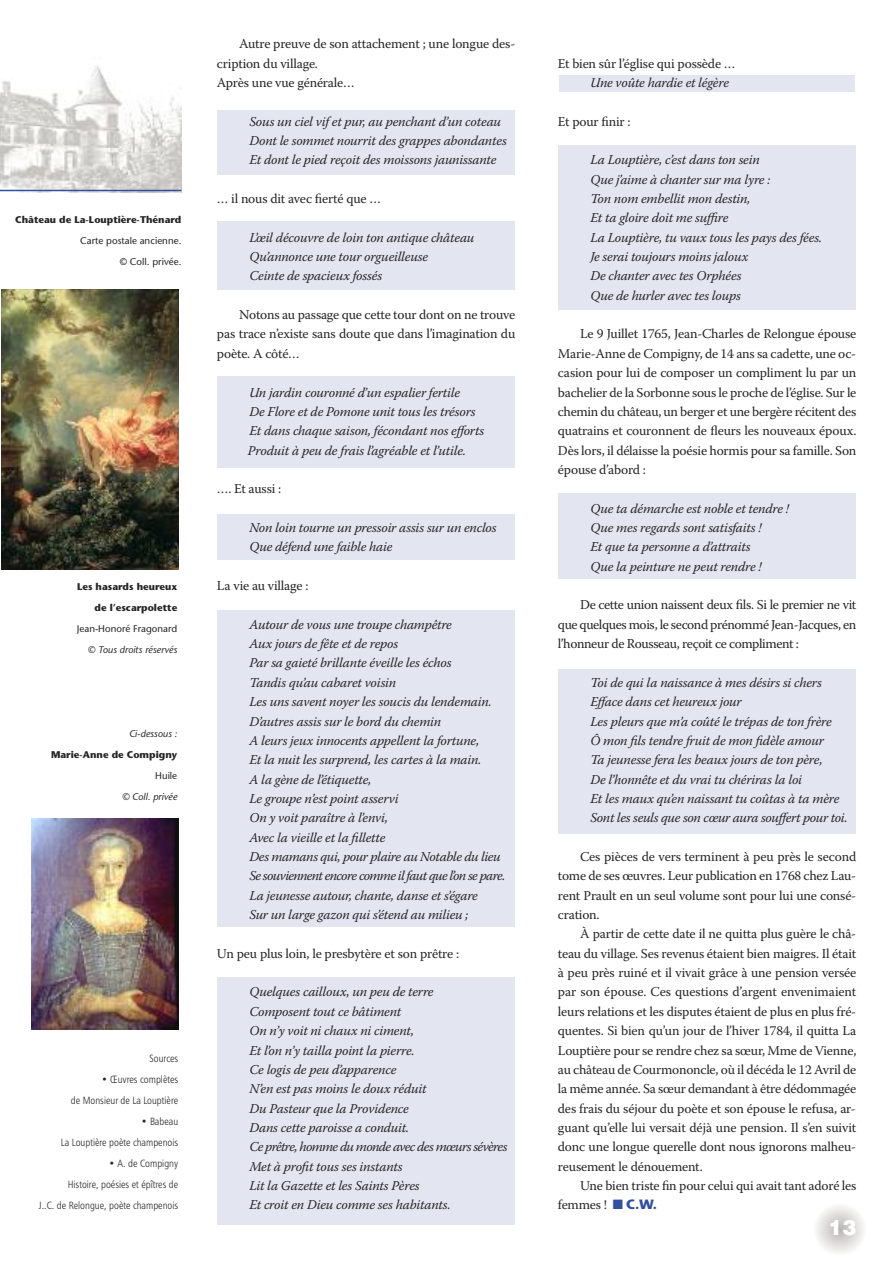
<style>
.page{position:relative;width:893px;height:1263px;background:#fff}
.page>*{position:absolute;margin:0;border:0;box-sizing:border-box;transform-origin:0 0}
.t1{font:900 21px "Helvetica";color:#fff}
.t2{font:italic 13.5px/19.4px "Warnock Pro";letter-spacing:-.015em;color:#272627}
.t3{font:13.5px/19.4px "Warnock Pro";letter-spacing:-.015em;color:#272627;text-align:justify}
.t4{font:10.5px/21px "Humanist 777 BT Light Condensed B";color:#272627;text-align:right}
.t5{font:700 9.75px/21px "Stone Sans";color:#272627;text-align:right}
.t6{font:9.75px/21px "Stone Sans";color:#272627;text-align:right}
.t7{font:italic 9.75px "Stone Sans";color:#272627}
.s1{color:#344e9e}
.s2{font-family:"Stone Sans";font-weight:700;color:#344e9e}
</style>
<div class="page">
<div style="left:217px;top:111px;width:298px;height:64px;background:#e3e6f1"></div>
<img style="left:0;top:66px;width:182px;height:126px">
<div style="left:558px;top:146px;width:298px;height:164px;background:#e3e6f1"></div>
<div style="left:558px;top:493px;width:298px;height:86px;background:#e3e6f1"></div>
<div style="left:558px;top:669px;width:298px;height:164px;background:#e3e6f1"></div>
<div style="left:217px;top:221px;width:298px;height:68px;background:#e3e6f1"></div>
<div style="left:217px;top:376px;width:298px;height:92px;background:#e3e6f1"></div>
<div style="left:217px;top:514px;width:298px;height:46px;background:#e3e6f1"></div>
<div style="left:217px;top:610px;width:298px;height:317px;background:#e3e6f1"></div>
<div style="left:217px;top:977px;width:298px;height:248px;background:#e3e6f1"></div>
<div style="left:560px;top:75px;width:295px;height:17px;background:#e3e6f1"></div>
<hr style="left:0;top:190px;width:181px;height:1px;background:#344e9e">
<img style="left:2px;top:289px;width:177px;height:281px">
<img style="left:31px;top:819px;width:148px;height:210px">
<p class="t5" style="left:15px;top:210px;width:168px">Château de La-Louptière-Thénard</p>
<p class="t6" style="left:80px;top:231px;width:103px">Carte postale ancienne. © Coll. privée.</p>
<p class="t5" style="left:77px;top:577px;width:102px">Les hasards heureux de l’escarpolette</p>
<p class="t6" style="left:77px;top:619px;width:102px">Jean-Honoré Fragonard</p>
<p class="t7" style="left:88px;top:645px;width:91px">© Tous droits réservés</p>
<p class="t7" style="left:129px;top:729px;width:50px">Ci-dessous :</p>
<p class="t5" style="left:51px;top:745px;width:128px">Marie-Anne de Compigny</p>
<p class="t6" style="left:155px;top:766px;width:23px">Huile</p>
<p class="t7" style="left:122px;top:792px;width:57px">© Coll. privée</p>
<p class="t4" style="left:150px;top:1049px;width:30px">Sources</p>
<p class="t4" style="left:71px;top:1070px;width:109px">• Œuvres complètes<br>de Monsieur de La Louptière</p>
<p class="t4" style="left:61px;top:1112px;width:119px">• Babeau<br>La Louptière poète champenois</p>
<p class="t4" style="left:39px;top:1154px;width:141px">• A. de Compigny<br>Histoire, poésies et épîtres de<br>J..C. de Relongue, poète champenois</p>
<p class="t3" style="left:217px;top:35px;width:300px;text-align:left;text-indent:22px">Autre preuve de son attachement ; une longue des&shy;cription du village.<br>Après une vue générale…</p>
<p class="t2" style="left:249px;top:113px;width:259px">Sous un ciel vif et pur, au penchant d’un coteau<br>Dont le sommet nourrit des grappes abondantes et dont le pied reçoit des moissons jaunissante</p>
<p class="t3" style="left:217px;top:190px;width:166px">… il nous dit avec fierté que …</p>
<p class="t2" style="left:249px;top:229px;width:227px">L’œil découvre de loin ton antique château<br>Qu’annonce une tour orgueilleuse<br>Ceinte de spacieux fossés</p>
<p class="t3" style="left:217px;top:306px;width:300px;text-indent:22px">Notons au passage que cette tour dont on ne trouve pas trace n’existe sans doute que dans l’imagination du poète. A côté…</p>
<p class="t2" style="left:248px;top:384px;width:238px">Un jardin couronné d’un espalier fertile<br>De Flore et de pomone unit tous les trésors et dans chaque saison, fécondant nos efforts produit à peu de frais l’agréable et l’utile.</p>
<p class="t3" style="left:217px;top:480px;width:66px">…. Et aussi :</p>
<p class="t2" style="left:249px;top:519px;width:249px">Non loin tourne un pressoir assis sur un enclos<br>Que défend une faible haie</p>
<p class="t3" style="left:217px;top:577px;width:93px">La vie au village :</p>
<p class="t2" style="left:249px;top:616px;width:258px">autour de vous une troupe champêtre<br>aux jours de fête et de repos<br>par sa gaieté brillante éveille les échos<br>Tandis qu’au cabaret voisin<br>Les uns savent noyer les soucis du lendemain.<br>D’autres assis sur le bord du chemin<br>a leurs jeux innocents appellent la fortune,<br>et la nuit les surprend, les cartes à la main.<br>a la gène de l’étiquette,<br>Le groupe n’est point asservi<br>on y voit paraître à l’envi,<br>avec la vieille et la fillette<br>Des mamans qui, pour plaire au Notable du lieu Se souviennent encore comme ilfaut que l’on se pare.<br>La jeunesse autour, chante, danse et s’égare<br>Sur un large gazon qui s’étend au milieu ;</p>
<p class="t3" style="left:217px;top:945px;width:244px">Un peu plus loin, le presbytère et son prêtre :</p>
<p class="t2" style="left:249px;top:983px;width:260px">Quelques cailloux, un peu de terre<br>Composent tout ce bâtiment<br>on n’y voit ni chaux ni ciment,<br>et l’on n’y tailla point la pierre.<br>Ce logis de peu d’apparence<br>N’en est pas moins le doux réduit<br>Du pasteur que la providence<br>Dans cette paroisse a conduit.<br>Ce prêtre, homme du monde avec des mœurs sévères<br>Met à profit tous ses instants<br>Lit la gazette et les Saints pères<br>et croit en Dieu comme ses habitants.</p>
<p class="t3" style="left:558px;top:55px;width:179px">Et bien sûr l’église qui possède …</p>
<p class="t2" style="left:590px;top:74px;width:140px">Une voûte hardie et légère</p>
<p class="t3" style="left:558px;top:113px;width:74px">Et pour finir :</p>
<p class="t2" style="left:590px;top:151px;width:233px">La Louptière, c’est dans ton sein<br>Que j’aime à chanter sur ma lyre :<br>Ton nom embellit mon destin,<br>et ta gloire doit me suffire<br>La Louptière, tu vaux tous les pays des fées.<br>Je serai toujours moins jaloux<br>De chanter avec tes orphées<br>Que de hurler avec tes loups</p>
<p class="t3" style="left:558px;top:326px;width:300px;text-indent:22px">Le 9 Juillet 1765, Jean-Charles de Relongue épouse Marie-Anne de Compigny, de 14 ans sa cadette, une oc&shy;casion pour lui de composer un compliment lu par un bachelier de la Sorbonne sous le proche de l’église. Sur le chemin du château, un berger et une bergère récitent des quatrains et couronnent de fleurs les nouveaux époux.<br>Dès lors, il délaisse la poésie hormis pour sa famille. Son épouse d’abord :</p>
<p class="t2" style="left:590px;top:500px;width:200px">Que ta démarche est noble et tendre !<br>Que mes regards sont satisfaits !<br>et que ta personne a d’attraits<br>Que la peinture ne peut rendre !</p>
<p class="t3" style="left:558px;top:596px;width:300px;text-indent:22px">De cette union naissent deux fils. Si le premier ne vit que quelques mois, le second prénommé Jean-Jacques, en l’honneur de Rousseau, reçoit ce compliment :</p>
<p class="t2" style="left:590px;top:674px;width:259px">Toi de qui la naissance à mes désirs si chers efface dans cet heureux jour<br>Les pleurs que m’a coûté le trépas de ton frère<br>Ô mon fils tendre fruit de mon fidèle amour<br>Ta jeunesse fera les beaux jours de ton père,<br>De l’honnête et du vrai tu chériras la loi<br>et les maux qu’en naissant tu coûtas à ta mère Sont les seuls que son cœur aura souffert pour toi.</p>
<p class="t3" style="left:558px;top:848px;width:300px;text-indent:22px">Ces pièces de vers terminent à peu près le second tome de ses œuvres. Leur publication en 1768 chez Lau&shy;rent Prault en un seul volume sont pour lui une consé&shy;cration.</p>
<p class="t3" style="left:558px;top:925px;width:300px;text-indent:22px">À partir de cette date il ne quitta plus guère le châ&shy;teau du village. Ses revenus étaient bien maigres. Il était à peu près ruiné et il vivait grâce à une pension versée par son épouse. Ces questions d’argent envenimaient leurs relations et les disputes étaient de plus en plus fré&shy;quentes. Si bien qu’un jour de l’hiver 1784, il quitta La Louptière pour se rendre chez sa sœur, Mme de Vienne, au château de Courmononcle, où il décéda le 12 Avril de la même année. Sa sœur demandant à être dédommagée des frais du séjour du poète et son épouse le refusa, ar&shy;guant qu’elle lui versait déjà une pension. Il s’en suivit donc une longue querelle dont nous ignorons malheu&shy;reusement le dénouement.</p>
<p class="t3" style="left:558px;top:1177px;width:300px;text-indent:22px">Une bien triste fin pour celui qui avait tant adoré les femmes ! <span class="s1">■</span> <span class="s2">C.W.</span></p>
<h1 class="t1" style="left:828px;top:1215px;width:30px">13</h1>
</div>
